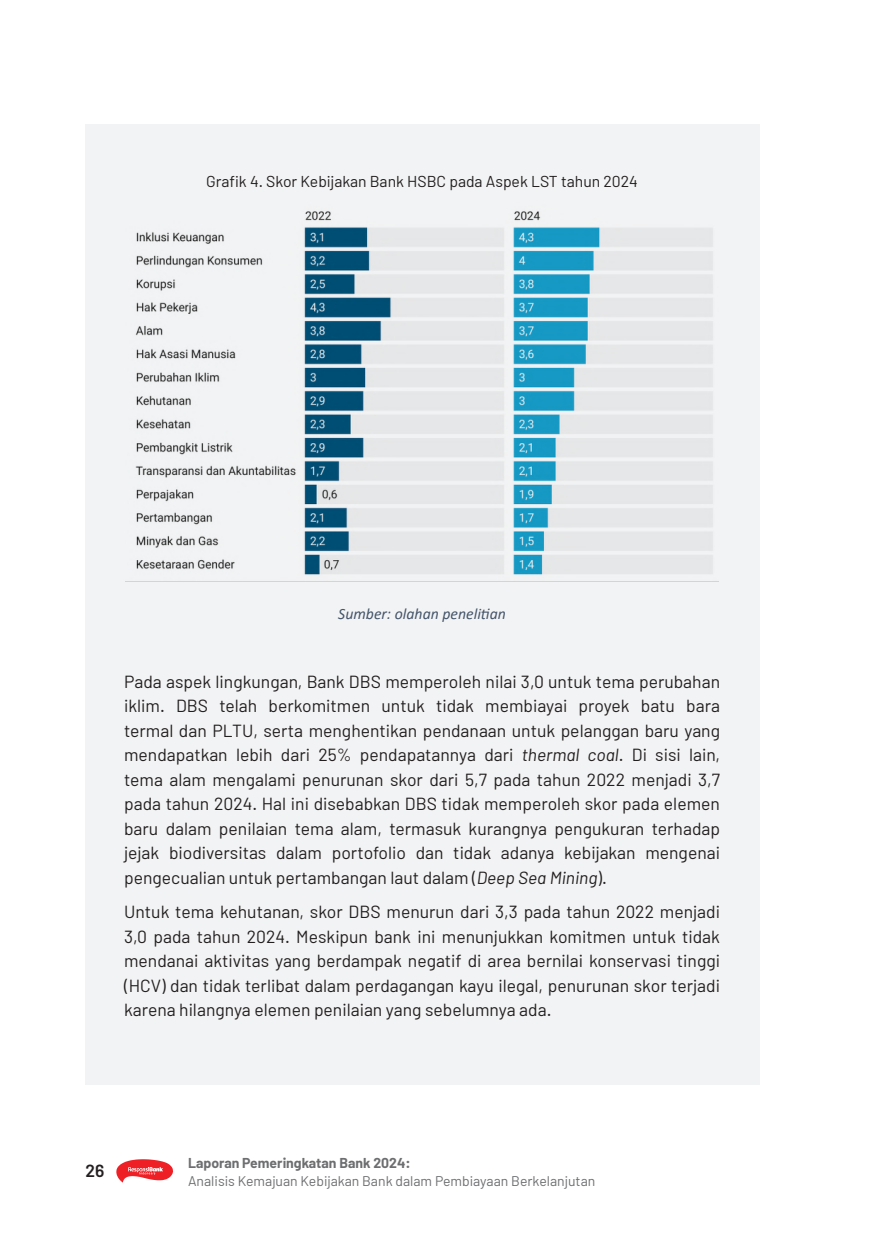
<style>
.page{position:relative;width:874px;height:1241px;background:#fff}
.page>*{position:absolute;margin:0;border:0;box-sizing:border-box;transform-origin:0 0}
.t1{font:17.5px/24.5px "Barlow";color:#231f20;text-align:justify}
.t2{font:600 17.5px "Barlow";color:#231f20}
.t3{font:15.75px "Barlow";color:#231f20}
.t4{font:italic 15.75px "Calibri";color:#44546a}
.t5{font:14px "Barlow";color:#6d6e70}
.t6{font:700 14px "Barlow";color:#6d6e70}
.s1{font-style:italic}
</style>
<div class="page">
<svg style="left:116px;top:1159px;width:57px;height:23px"></svg>
<div style="left:85px;top:124px;width:674px;height:960px;background:#f2f3f4"></div>
<img style="left:135px;top:211px;width:578px;height:364px">
<p class="t3" style="left:206px;top:171px;width:433px">Grafik 4. Skor Kebijakan Bank HSBC pada Aspek LST tahun 2024</p>
<p class="t4" style="left:338px;top:602px;width:169px">Sumber: olahan penelitian</p>
<p class="t1" style="left:124px;top:668px;width:597px">Pada aspek lingkungan, Bank DBS memperoleh nilai 3,0 untuk tema perubahan iklim. DBS telah berkomitmen untuk tidak membiayai proyek batu bara termal dan PLTU, serta menghentikan pendanaan untuk pelanggan baru yang mendapatkan lebih dari 25% pendapatannya dari <span class="s1">thermal coal</span>. Di sisi lain, tema alam mengalami penurunan skor dari 5,7 pada tahun 2022 menjadi 3,7 pada tahun 2024. Hal ini disebabkan DBS tidak memperoleh skor pada elemen baru dalam penilaian tema alam, termasuk kurangnya pengukuran terhadap jejak biodiversitas dalam portofolio dan tidak adanya kebijakan mengenai pengecualian untuk pertambangan laut dalam (<span class="s1">Deep Sea Mining</span>).</p>
<p class="t1" style="left:124px;top:898px;width:597px">Untuk tema kehutanan, skor DBS menurun dari 3,3 pada tahun 2022 menjadi 3,0 pada tahun 2024. Meskipun bank ini menunjukkan komitmen untuk tidak mendanai aktivitas yang berdampak negatif di area bernilai konservasi tinggi (HCV) dan tidak terlibat dalam perdagangan kayu ilegal, penurunan skor terjadi karena hilangnya elemen penilaian yang sebelumnya ada.</p>
<p class="t2" style="left:85px;top:1159px;width:20px">26</p>
<p class="t6" style="left:188px;top:1154px;width:224px">Laporan Pemeringkatan Bank 2024:</p>
<p class="t5" style="left:188px;top:1171px;width:408px">Analisis Kemajuan Kebijakan Bank dalam Pembiayaan Berkelanjutan</p>
</div>
